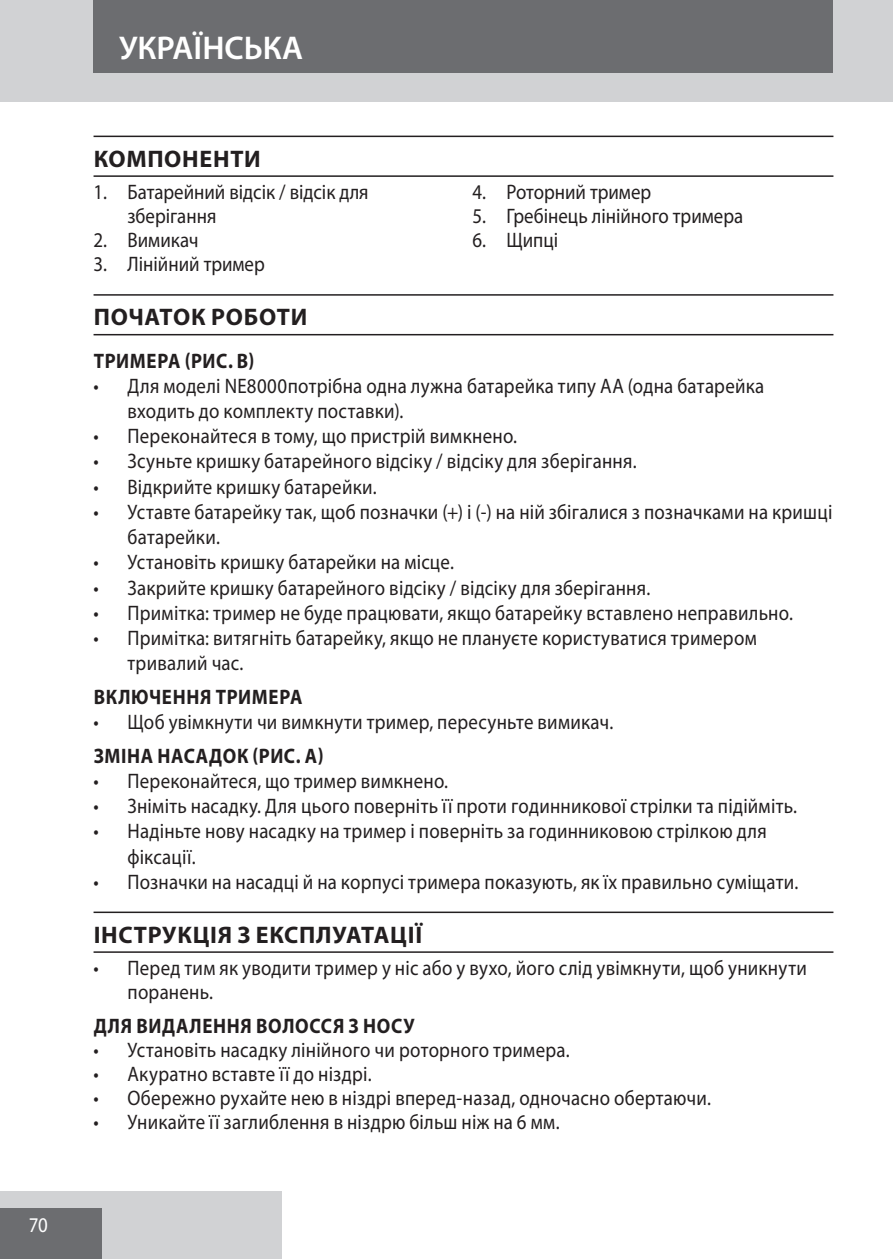
<style>
.page{position:relative;width:893px;height:1259px;background:#fff}
.page>*{position:absolute;margin:0;border:0;box-sizing:border-box;transform-origin:0 0}
.t1{font:600 33px "Myriad Pro";color:#fff}
.heading{font:700 24px "Myriad Pro";letter-spacing:.03em;color:#231f20}
.t2{font:21px/25.2px "Myriad Pro";letter-spacing:.015em;color:#231f20;scale:.9 1}
.t3{font:700 21px "Myriad Pro";letter-spacing:.035em;color:#231f20;scale:.9 1}
.t4{font:21px "Myriad Pro";color:#fff;scale:.9 1}
</style>
<div class="page">
<div style="left:0;top:0;width:893px;height:102px;background:#d1d2d4"></div>
<div style="left:0;top:1191px;width:282px;height:68px;background:#d1d2d4"></div>
<div style="left:0;top:1208px;width:102px;height:51px;background:#6c6d70"></div>
<div style="left:94px;top:0;width:739px;height:73px;background:#6c6d70"></div>
<hr style="left:94px;top:136px;width:739px;height:1px;background:#231f20">
<hr style="left:94px;top:175px;width:739px;height:2px;background:#231f20">
<hr style="left:94px;top:294px;width:739px;height:2px;background:#231f20">
<hr style="left:94px;top:334px;width:739px;height:1px;background:#231f20">
<hr style="left:94px;top:911px;width:739px;height:2px;background:#231f20">
<hr style="left:94px;top:951px;width:739px;height:2px;background:#231f20">
<p class="t4" style="left:29px;top:1213px;width:23px">70</p>
<p class="t1" style="left:119px;top:29px;width:186px">УКРАЇНСЬКА</p>
<p class="heading" style="left:94px;top:145px;width:169px">КОМПОНЕНТИ</p>
<p class="t2" style="left:128px;top:181px;width:269px;line-height:24px;text-indent:-34px">1. Батарейний відсік / відсік для зберігання</p>
<p class="t2" style="left:94px;top:228px;width:118px">2. Вимикач</p>
<p class="t2" style="left:94px;top:252px;width:192px">3. Лінійний тример</p>
<p class="t2" style="left:472px;top:180px;width:200px">4. Роторний тример</p>
<p class="t2" style="left:472px;top:204px;width:302px">5. Гребінець лінійного тримера</p>
<p class="t2" style="left:472px;top:228px;width:97px">6. Щипці</p>
<p class="heading" style="left:94px;top:304px;width:215px">ПОЧАТОК РОБОТИ</p>
<p class="t3" style="left:94px;top:349px;width:180px">ТРИМЕРА (РИС. B)</p>
<p class="t2" style="left:128px;top:374px;width:709px;text-indent:-34px">• Для моделі NE8000потрібна одна лужна батарейка типу АА (одна батарейка входить до комплекту поставки).</p>
<p class="t2" style="left:94px;top:424px;width:472px">• Переконайтеся в тому, що пристрій вимкнено.</p>
<p class="t2" style="left:94px;top:449px;width:605px">• Зсуньте кришку батарейного відсіку / відсіку для зберігання.</p>
<p class="t2" style="left:94px;top:474px;width:316px">• Відкрийте кришку батарейки.</p>
<p class="t2" style="left:128px;top:500px;width:785px;text-indent:-34px">• Уставте батарейку так, щоб позначки (+) і (-) на ній збігалися з позначками на кришці батарейки.</p>
<p class="t2" style="left:94px;top:550px;width:402px">• Установіть кришку батарейки на місце.</p>
<p class="t2" style="left:94px;top:575px;width:620px">• Закрийте кришку батарейного відсіку / відсіку для зберігання.</p>
<p class="t2" style="left:94px;top:600px;width:779px">• Примітка: тример не буде працювати, якщо батарейку вставлено неправильно.</p>
<p class="t2" style="left:128px;top:626px;width:701px;text-indent:-34px">• Примітка: витягніть батарейку, якщо не плануєте користуватися тримером тривалий час.</p>
<p class="t3" style="left:94px;top:685px;width:234px">ВКЛЮЧЕННЯ ТРИМЕРА</p>
<p class="t2" style="left:94px;top:710px;width:579px">• Щоб увімкнути чи вимкнути тример, пересуньте вимикач.</p>
<p class="t3" style="left:94px;top:744px;width:257px">ЗМІНА НАСАДОК (РИС. A)</p>
<p class="t2" style="left:94px;top:769px;width:396px">• Переконайтеся, що тример вимкнено.</p>
<p class="t2" style="left:94px;top:794px;width:783px">• Зніміть насадку. Для цього поверніть її проти годинникової стрілки та підійміть.</p>
<p class="t2" style="left:128px;top:819px;width:712px;text-indent:-34px">• Надіньте нову насадку на тример і поверніть за годинниковою стрілкою для фіксації.</p>
<p class="t2" style="left:94px;top:869px;width:785px">• Позначки на насадці й на корпусі тримера показують, як їх правильно суміщати.</p>
<p class="heading" style="left:94px;top:921px;width:330px">ІНСТРУКЦІЯ З ЕКСПЛУАТАЦІЇ</p>
<p class="t2" style="left:128px;top:956px;width:756px;line-height:24px;text-indent:-34px">• Перед тим як уводити тример у ніс або у вухо, його слід увімкнути, щоб уникнути поранень.</p>
<p class="t3" style="left:94px;top:1014px;width:358px">ДЛЯ ВИДАЛЕННЯ ВОЛОССЯ З НОСУ</p>
<p class="t2" style="left:94px;top:1038px;width:530px">• Установіть насадку лінійного чи роторного тримера.</p>
<p class="t2" style="left:94px;top:1062px;width:310px">• Акуратно вставте її до ніздрі.</p>
<p class="t2" style="left:94px;top:1086px;width:688px">• Обережно рухайте нею в ніздрі вперед-назад, одночасно обертаючи.</p>
<p class="t2" style="left:94px;top:1110px;width:519px">• Уникайте її заглиблення в ніздрю більш ніж на 6 мм.</p>
</div>
